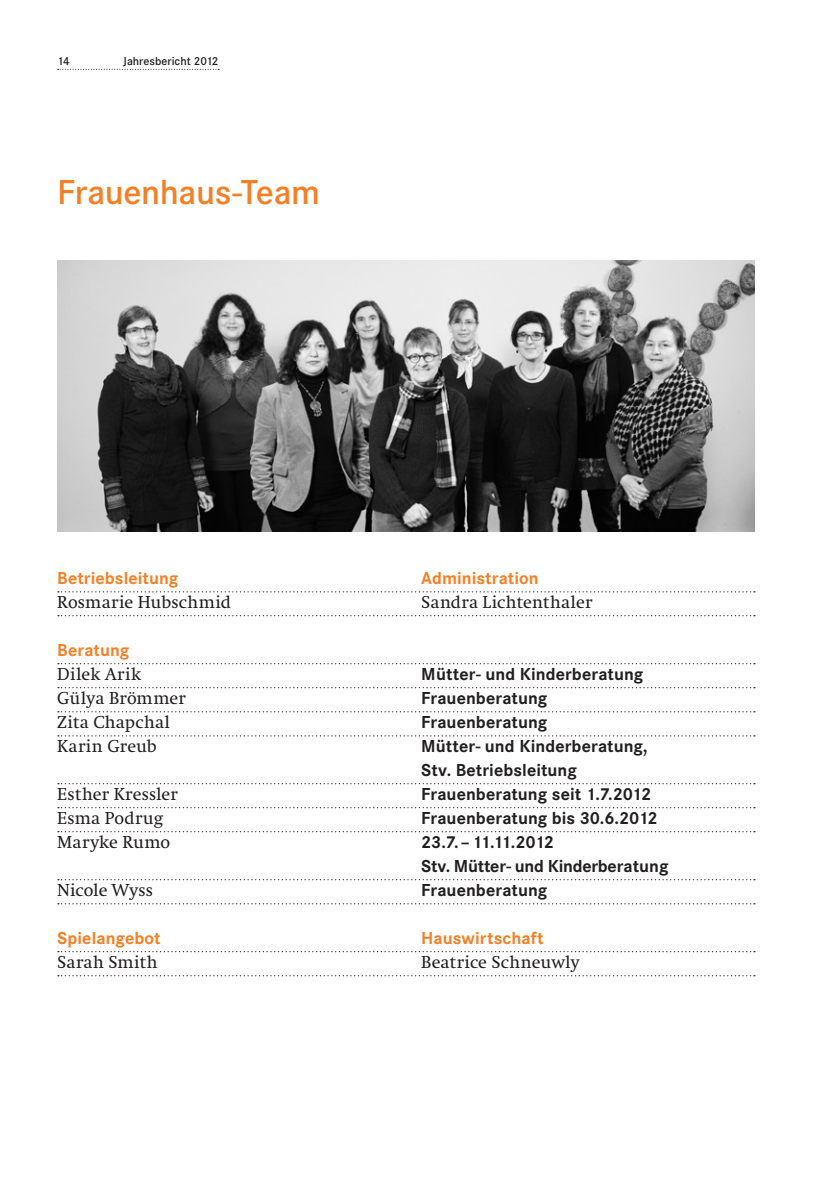
<style>
.page{position:relative;width:840px;height:1190px;background:#fff}
.page>*{position:absolute;margin:0;border:0;box-sizing:border-box;transform-origin:0 0}
.t1{font:600 36px "Corporate S";letter-spacing:-.01em;color:#f48026}
.t2{font:700 18px/24px "Corporate S";color:#231f20}
.t3{font:18px "Swift";letter-spacing:.005em;color:#231f20}
.t4{font:700 18px "Corporate S";letter-spacing:.005em;color:#f48026}
.t5{font:600 12px "Corporate S";color:#231f20}
</style>
<div class="page">
<svg style="left:58px;top:69px;width:161px;height:1px"></svg>
<svg style="left:58px;top:615px;width:697px;height:1px"></svg>
<svg style="left:58px;top:663px;width:697px;height:1px"></svg>
<svg style="left:58px;top:687px;width:697px;height:1px"></svg>
<svg style="left:58px;top:711px;width:697px;height:1px"></svg>
<svg style="left:58px;top:735px;width:697px;height:1px"></svg>
<svg style="left:58px;top:783px;width:697px;height:1px"></svg>
<svg style="left:58px;top:807px;width:697px;height:1px"></svg>
<svg style="left:58px;top:831px;width:697px;height:1px"></svg>
<svg style="left:58px;top:879px;width:697px;height:1px"></svg>
<svg style="left:58px;top:903px;width:697px;height:1px"></svg>
<svg style="left:58px;top:951px;width:697px;height:1px"></svg>
<svg style="left:58px;top:975px;width:697px;height:1px"></svg>
<svg style="left:58px;top:591px;width:697px;height:1px"></svg>
<img style="left:57px;top:261px;width:698px;height:270px">
<p class="t5" style="left:57px;top:57px;width:14px">14</p>
<p class="t5" style="left:123px;top:57px;width:97px">Jahresbericht 2012</p>
<h1 class="t1" style="left:57px;top:180px;width:264px">Frauenhaus-Team</h1>
<p class="t4" style="left:57px;top:572px;width:123px">Betriebsleitung</p>
<p class="t4" style="left:421px;top:572px;width:119px">Administration</p>
<p class="t3" style="left:57px;top:596px;width:175px">Rosmarie Hubschmid</p>
<p class="t3" style="left:421px;top:596px;width:173px">Sandra Lichtenthaler</p>
<p class="t4" style="left:57px;top:644px;width:74px">Beratung</p>
<p class="t3" style="left:57px;top:668px;width:85px">Dilek Arik</p>
<p class="t2" style="left:421px;top:664px;width:224px">Mütter- und Kinderberatung</p>
<p class="t3" style="left:57px;top:692px;width:130px">Gülya Brömmer</p>
<p class="t2" style="left:421px;top:688px;width:128px">Frauenberatung</p>
<p class="t3" style="left:57px;top:716px;width:114px">Zita Chapchal</p>
<p class="t2" style="left:421px;top:712px;width:128px">Frauenberatung</p>
<p class="t3" style="left:57px;top:740px;width:101px">Karin Greub</p>
<p class="t2" style="left:421px;top:736px;width:228px">Mütter- und Kinderberatung,<br>Stv. Betriebsleitung</p>
<p class="t3" style="left:57px;top:788px;width:122px">Esther Kressler</p>
<p class="t2" style="left:421px;top:784px;width:232px">Frauenberatung seit 1.7.2012</p>
<p class="t3" style="left:57px;top:812px;width:108px">Esma Podrug</p>
<p class="t2" style="left:421px;top:808px;width:238px">Frauenberatung bis 30.6.2012</p>
<p class="t3" style="left:57px;top:836px;width:115px">Maryke Rumo</p>
<p class="t2" style="left:421px;top:832px;width:249px">23.7. – 11.11.2012<br>Stv. Mütter- und Kinderberatung</p>
<p class="t3" style="left:57px;top:884px;width:97px">Nicole Wyss</p>
<p class="t2" style="left:421px;top:880px;width:128px">Frauenberatung</p>
<p class="t4" style="left:57px;top:932px;width:105px">Spielangebot</p>
<p class="t4" style="left:421px;top:932px;width:124px">Hauswirtschaft</p>
<p class="t3" style="left:57px;top:956px;width:102px">Sarah Smith</p>
<p class="t3" style="left:421px;top:956px;width:160px">Beatrice Schneuwly</p>
</div>
